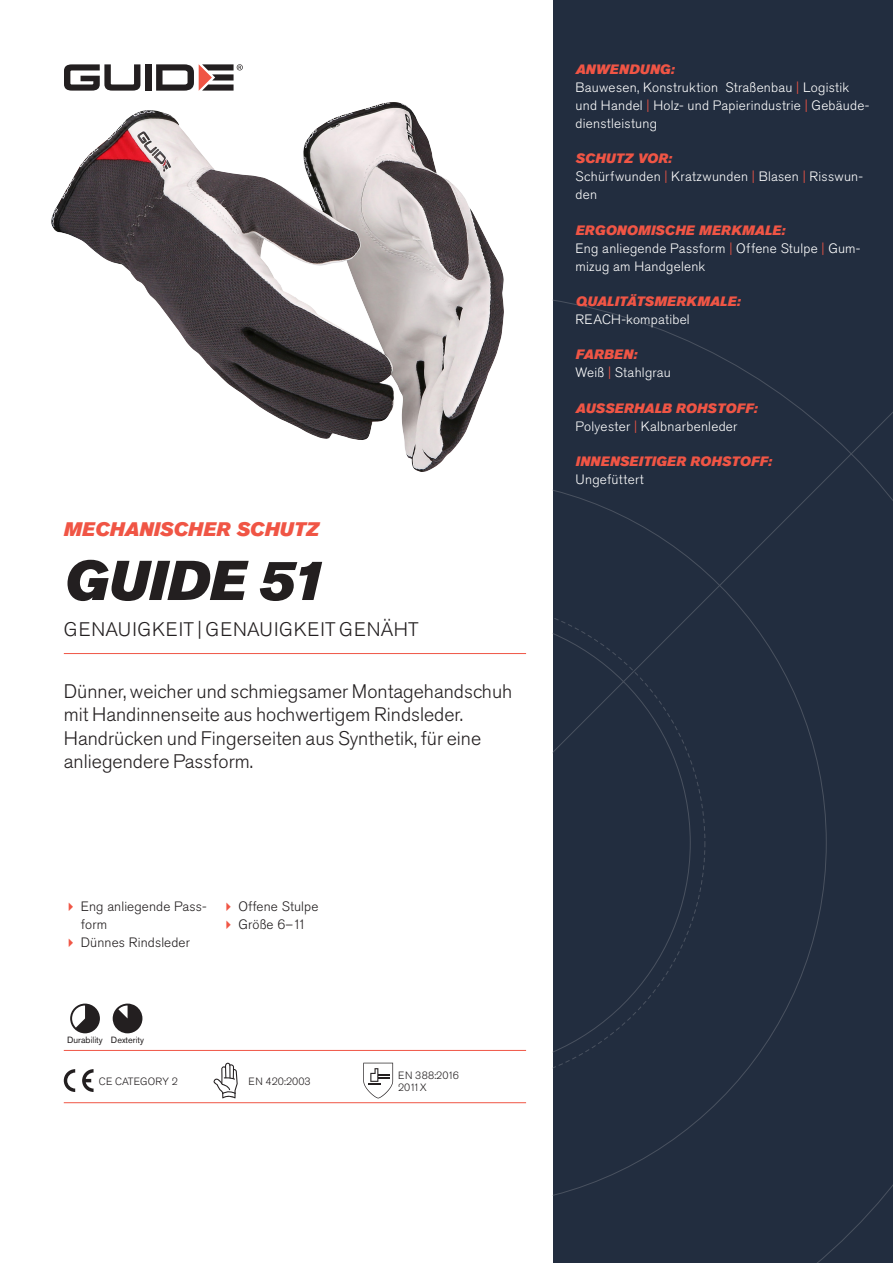
<style>
.page{position:relative;width:893px;height:1263px;background:#fff}
.page>*{position:absolute;margin:0;border:0;box-sizing:border-box;transform-origin:0 0}
.Rubrik{font:italic 55.5px "Akzidenz Grotesk Pro Super";color:#231f20}
.Ingress{font:300 19.5px/23.4px "Akzidenz Grotesk Pro";color:#231f20}
.Product_-_AltSegment{font:300 19.5px "Akzidenz Grotesk Pro";letter-spacing:.03em;color:#231f20}
.Överrubrik{font:italic 19.5px "Akzidenz Grotesk Pro Super";letter-spacing:.005em;color:#f05545}
.Produkt_-_Brödtext{font:300 13.5px/18px "Akzidenz Grotesk Pro";letter-spacing:.02em;color:#fff}
.Produkt_-_Namn{font:italic 13.5px "Akzidenz Grotesk Pro Super";letter-spacing:.015em;color:#f05545}
.t1{font:300 13.5px/18px "Akzidenz Grotesk Pro";letter-spacing:.01em;color:#231f20}
.t2{font:300 10.5px "Akzidenz Grotesk Pro";color:#231f20}
.Produkt_-_Egenskaper{font:9px "Akzidenz Grotesk Pro";color:#231f20}
.s1{color:#f05545}
</style>
<div class="page">
<div style="left:145px;top:64px;width:7px;height:27px;background:#231f20"></div>
<svg style="left:156px;top:64px;width:87px;height:27px"></svg>
<svg style="left:64px;top:64px;width:76px;height:27px"></svg>
<div style="left:553px;top:0;width:340px;height:1263px;background:#222d3f"></div>
<svg style="left:553px;top:300px;width:340px;height:963px"></svg>
<hr style="left:64px;top:1050px;width:462px;height:1px;background:#f05545">
<hr style="left:64px;top:1102px;width:462px;height:1px;background:#f05545">
<svg style="left:70px;top:1003px;width:30px;height:30px"></svg>
<svg style="left:113px;top:1003px;width:29px;height:30px"></svg>
<svg style="left:64px;top:1069px;width:11px;height:23px"></svg>
<svg style="left:82px;top:1069px;width:12px;height:23px"></svg>
<svg style="left:214px;top:1063px;width:24px;height:35px"></svg>
<svg style="left:363px;top:1063px;width:30px;height:35px"></svg>
<img style="left:51px;top:106px;width:424px;height:366px">
<hr style="left:64px;top:653px;width:462px;height:1px;background:#f05545">
<p class="Överrubrik" style="left:64px;top:517px;width:257px">MECHANISCHER SCHUTZ</p>
<p class="Rubrik" style="left:64px;top:545px;width:264px">GUIDE 51</p>
<p class="Product_-_AltSegment" style="left:64px;top:617px;width:356px">GENAUIGKEIT | GENAUIGKEIT GENÄHT</p>
<p class="Ingress" style="left:64px;top:679px;width:450px">Dünner, weicher und schmiegsamer Montagehandschuh mit Handinnenseite aus hochwertigem Rindsleder.<br>Handrücken und Fingerseiten aus Synthetik, für eine anliegendere Passform.</p>
<p class="t1" style="left:81px;top:897px;width:127px">Eng anliegende Pass&shy;form</p>
<p class="t1" style="left:81px;top:933px;width:111px">Dünnes Rindsleder</p>
<p class="t1" style="left:238px;top:897px;width:81px">Offene Stulpe</p>
<p class="t1" style="left:238px;top:915px;width:69px">Größe 6–11</p>
<p class="Produkt_-_Egenskaper" style="left:67px;top:1034px;width:37px">Durability</p>
<p class="Produkt_-_Egenskaper" style="left:111px;top:1034px;width:35px">Dexterity</p>
<p class="t2" style="left:99px;top:1074px;width:81px">CE CATEGORY 2</p>
<p class="t2" style="left:248px;top:1074px;width:64px">EN 420:2003</p>
<p class="t2" style="left:398px;top:1068px;width:62px">EN 388:2016</p>
<p class="t2" style="left:398px;top:1080px;width:30px">2011X</p>
<p class="Produkt_-_Namn" style="left:576px;top:60px;width:100px">ANWENDUNG:</p>
<p class="Produkt_-_Brödtext" style="left:576px;top:78px;width:295px">Bauwesen, Konstruktion Straßenbau <span class="s1">|</span> Logistik und Handel <span class="s1">|</span> Holz- und Papierindustrie <span class="s1">|</span> Gebäude&shy;dienstleistung</p>
<p class="Produkt_-_Namn" style="left:576px;top:150px;width:98px">SCHUTZ VOR:</p>
<p class="Produkt_-_Brödtext" style="left:576px;top:168px;width:289px">Schürfwunden <span class="s1">|</span> Kratzwunden <span class="s1">|</span> Blasen <span class="s1">|</span> Risswun&shy;den</p>
<p class="Produkt_-_Namn" style="left:576px;top:221px;width:211px">ERGONOMISCHE MERKMALE:</p>
<p class="Produkt_-_Brödtext" style="left:576px;top:239px;width:286px">Eng anliegende Passform <span class="s1">|</span> Offene Stulpe <span class="s1">|</span> Gum&shy;mizug am Handgelenk</p>
<p class="Produkt_-_Namn" style="left:576px;top:292px;width:166px">QUALITÄTSMERKMALE:</p>
<p class="Produkt_-_Brödtext" style="left:576px;top:310px;width:116px">REACH-kompatibel</p>
<p class="Produkt_-_Namn" style="left:576px;top:346px;width:63px">FARBEN:</p>
<p class="Produkt_-_Brödtext" style="left:576px;top:364px;width:97px">Weiß <span class="s1">|</span> Stahlgrau</p>
<p class="Produkt_-_Namn" style="left:576px;top:399px;width:183px">AUSSERHALB ROHSTOFF:</p>
<p class="Produkt_-_Brödtext" style="left:576px;top:417px;width:163px">Polyester <span class="s1">|</span> Kalbnarbenleder</p>
<p class="Produkt_-_Namn" style="left:576px;top:452px;width:198px">INNENSEITIGER ROHSTOFF:</p>
<p class="Produkt_-_Brödtext" style="left:576px;top:470px;width:70px">Ungefüttert</p>
</div>
